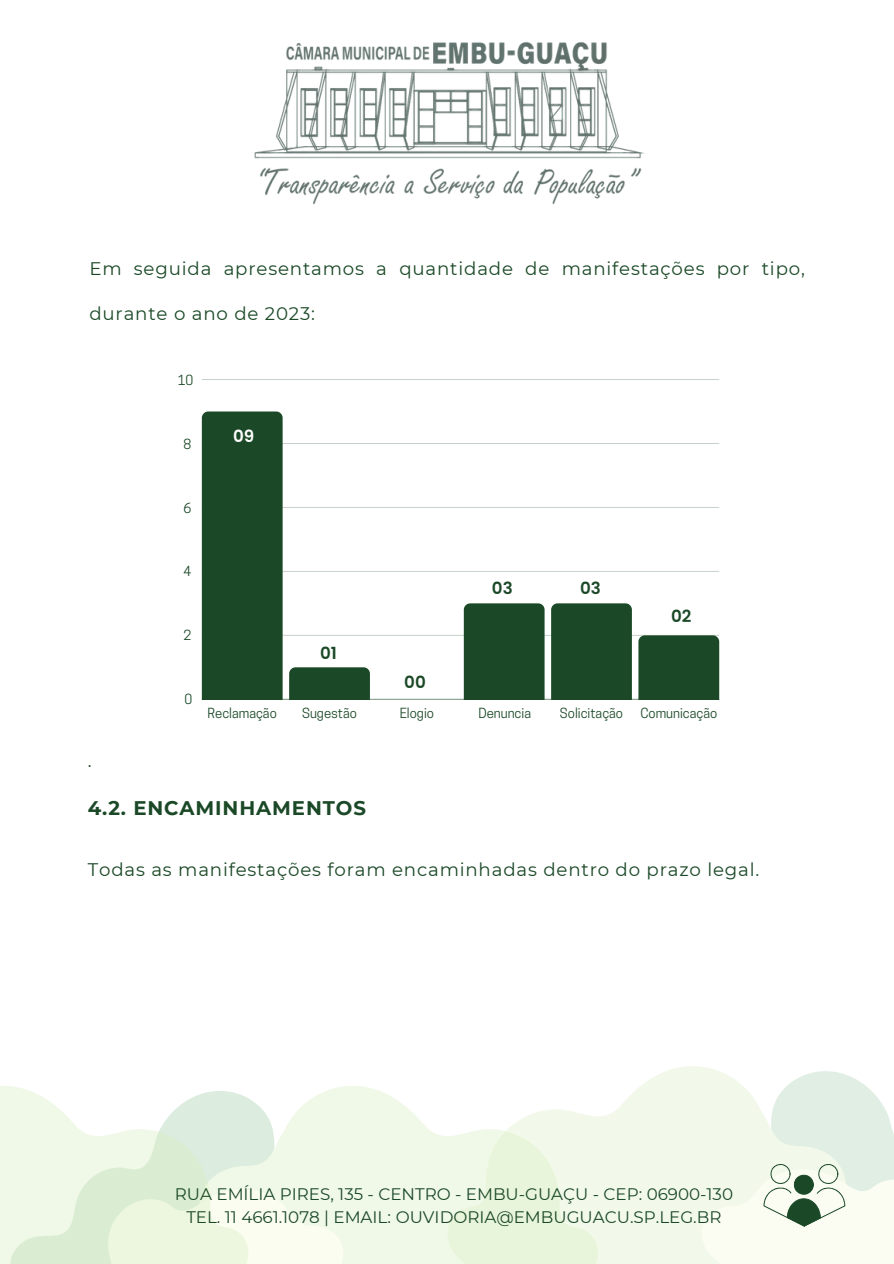
<style>
.page{position:relative;width:894px;height:1264px;background:#fff}
.page>*{position:absolute;margin:0;border:0;box-sizing:border-box;transform-origin:0 0}
.t1{font:700 19.65px "Montserrat";letter-spacing:.045em;color:#1b4927}
.t2{font:18.15px "Montserrat";letter-spacing:.045em;color:#1b4927}
.t3{font:16.65px "Montserrat";color:#1b4927}
.t4{font:600 16.65px "Poppins";color:#1b4927}
.t5{font:600 16.65px "Poppins";color:#fff}
.t6{font:13.05px "Cooper Hewitt";color:#1b4927}
</style>
<div class="page">
<svg style="left:343px;top:1086px;width:104px;height:177px;background:#f1f8e9"></svg>
<svg style="left:447px;top:1066px;width:254px;height:197px;fill:#f2f9ea"></svg>
<svg style="left:0;top:1086px;width:343px;height:177px"></svg>
<img style="left:254px;top:42px;width:390px;height:163px">
<svg style="left:701px;top:1067px;width:192px;height:196px"></svg>
<hr style="left:202px;top:698px;width:517px;height:1px;background:#1b4927">
<hr style="left:202px;top:635px;width:517px;height:1px;background:#1b4927">
<hr style="left:202px;top:571px;width:517px;height:1px;background:#1b4927">
<hr style="left:202px;top:507px;width:517px;height:1px;background:#1b4927">
<hr style="left:202px;top:443px;width:517px;height:1px;background:#1b4927">
<hr style="left:202px;top:379px;width:517px;height:1px;background:#1b4927">
<div style="left:202px;top:411px;width:80px;height:287px;background:#1b4927"></div>
<div style="left:289px;top:667px;width:81px;height:32px;background:#1b4927"></div>
<div style="left:463px;top:603px;width:81px;height:96px;background:#1b4927"></div>
<div style="left:551px;top:603px;width:80px;height:96px;background:#1b4927"></div>
<div style="left:638px;top:635px;width:81px;height:64px;background:#1b4927"></div>
<h2 class="t2" style="left:89px;top:257px;width:716px">Em seguida apresentamos a quantidade de manifestações por tipo,</h2>
<h2 class="t2" style="left:89px;top:302px;width:227px">durante o ano de 2023:</h2>
<p class="t6" style="left:178px;top:375px;width:17px">10</p>
<p class="t6" style="left:184px;top:439px;width:9px">8</p>
<p class="t6" style="left:184px;top:502px;width:9px">6</p>
<p class="t5" style="left:233px;top:424px;width:23px">09</p>
<p class="t6" style="left:184px;top:566px;width:9px">4</p>
<p class="t6" style="left:184px;top:630px;width:9px">2</p>
<p class="t6" style="left:185px;top:694px;width:9px">0</p>
<p class="t4" style="left:320px;top:641px;width:18px">01</p>
<p class="t4" style="left:404px;top:670px;width:23px">00</p>
<p class="t4" style="left:491px;top:577px;width:22px">03</p>
<h1 class="t4" style="left:580px;top:577px;width:22px">03</h1>
<h2 class="t4" style="left:670px;top:604px;width:22px">02</h2>
<p class="t6" style="left:207px;top:708px;width:71px">Reclamação</p>
<p class="t6" style="left:302px;top:708px;width:56px">Sugestão</p>
<p class="t6" style="left:399px;top:708px;width:36px">Elogio</p>
<p class="t6" style="left:478px;top:708px;width:54px">Denuncia</p>
<p class="t6" style="left:560px;top:708px;width:65px">Solicitação</p>
<p class="t6" style="left:640px;top:708px;width:78px">Comunicação</p>
<p class="t2" style="left:88px;top:749px;width:5px">.</p>
<p class="t1" style="left:88px;top:795px;width:279px">4.2. ENCAMINHAMENTOS</p>
<p class="t2" style="left:88px;top:858px;width:672px">Todas as manifestações foram encaminhadas dentro do prazo legal.</p>
<p class="t3" style="left:175px;top:1184px;width:559px">RUA EMÍLIA PIRES, 135 - CENTRO - EMBU-GUAÇU - CEP: 06900-130</p>
<p class="t3" style="left:186px;top:1206px;width:536px">TEL. 11 4661.1078 | EMAIL: OUVIDORIA@EMBUGUACU.SP.LEG.BR</p>
</div>
